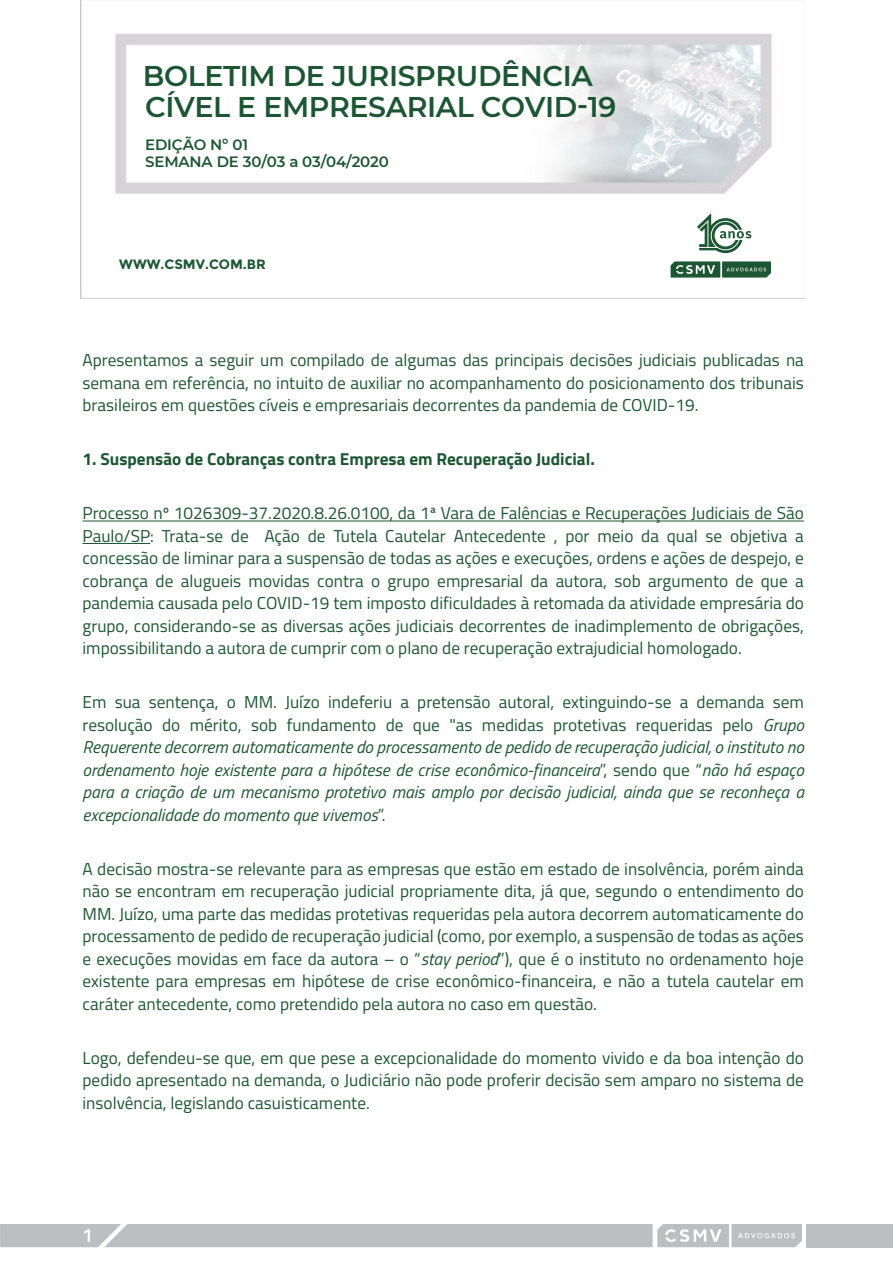
<style>
.page{position:relative;width:893px;height:1263px;background:#fff}
.page>*{position:absolute;margin:0;border:0;box-sizing:border-box;transform-origin:0 0}
.t1{font:600 28.5px/31.2px "Montserrat";letter-spacing:-.015em;color:#1d5632}
.t2{font:600 19.5px "Titillium Web";color:#fff}
.t3{font:17.25px/22.5px "Titillium Web";color:#1d5632;text-align:justify}
.t4{font:italic 17.25px/22.5px "Titillium Web";color:#1d5632;text-align:justify}
.t5{font:700 17.25px "Titillium Web";color:#1d5632}
.t6{font:600 15px/16.5px "Montserrat";letter-spacing:-.01em;color:#1d5632}
.t7{font:700 13.5px "Montserrat";color:#1d5632}
.s1{font-style:normal}
.s2{font-style:italic}
</style>
<div class="page">
<hr style="left:82px;top:521px;width:722px;height:1px;background:#1d5632">
<hr style="left:82px;top:543px;width:68px;height:1px;background:#1d5632">
<div style="left:806px;top:1224px;width:86px;height:23px;background:#bcbec1"></div>
<div style="left:0;top:1224px;width:802px;height:23px;background:#bcbec1"></div>
<img style="left:81px;top:0;width:691px;height:298px">
<svg style="left:697px;top:213px;width:54px;height:40px"></svg>
<svg style="left:670px;top:261px;width:101px;height:17px;background:#477558"></svg>
<h1 class="t1" style="left:143px;top:59px;width:475px">BOLETIM DE JURISPRUDÊNCIA<br>CÍVEL E EMPRESARIAL COVID-19</h1>
<p class="t6" style="left:145px;top:136px;width:245px">EDIÇÃO Nº 01<br>SEMANA DE 30/03 a 03/04/2020</p>
<p class="t7" style="left:119px;top:257px;width:148px">WWW.CSMV.COM.BR</p>
<p class="t3" style="left:82px;top:348px;width:723px">Apresentamos a seguir um compilado de algumas das principais decisões judiciais publicadas na semana em referência, no intuito de auxiliar no acompanhamento do posicionamento dos tribunais brasileiros em questões cíveis e empresariais decorrentes da pandemia de COVID-19.</p>
<p class="t5" style="left:82px;top:446px;width:513px">1. Suspensão de Cobranças contra Empresa em Recuperação Judicial.</p>
<p class="t3" style="left:82px;top:501px;width:723px">Processo nº 1026309-37.2020.8.26.0100, da 1ª Vara de Falências e Recuperações Judiciais de São Paulo/SP: Trata-se de Ação de Tutela Cautelar Antecedente , por meio da qual se objetiva a concessão de liminar para a suspensão de todas as ações e execuções, ordens e ações de despejo, e cobrança de alugueis movidas contra o grupo empresarial da autora, sob argumento de que a pandemia causada pelo COVID-19 tem imposto dificuldades à retomada da atividade empresária do grupo, considerando-se as diversas ações judiciais decorrentes de inadimplemento de obrigações, impossibilitando a autora de cumprir com o plano de recuperação extrajudicial homologado.</p>
<p class="t4" style="left:82px;top:690px;width:723px"><span class="s1">Em sua sentença, o MM. Juízo indeferiu a pretensão autoral, extinguindo-se a demanda sem resolução do mérito, sob fundamento de que "as medidas protetivas requeridas pelo</span> Grupo Requerente decorrem automaticamente do processamento de pedido de recuperação judicial, o instituto no ordenamento hoje existente para a hipótese de crise econômico-financeira<span class="s1">”, sendo que “</span>não há espaço para a criação de um mecanismo protetivo mais amplo por decisão judicial, ainda que se reconheça a excepcionalidade do momento que vivemos<span class="s1">”.</span></p>
<p class="t3" style="left:82px;top:857px;width:723px">A decisão mostra-se relevante para as empresas que estão em estado de insolvência, porém ainda não se encontram em recuperação judicial propriamente dita, já que, segundo o entendimento do MM. Juízo, uma parte das medidas protetivas requeridas pela autora decorrem automaticamente do processamento de pedido de recuperação judicial (como, por exemplo, a suspensão de todas as ações e execuções movidas em face da autora – o “<span class="s2">stay period</span>”), que é o instituto no ordenamento hoje existente para empresas em hipótese de crise econômico-financeira, e não a tutela cautelar em caráter antecedente, como pretendido pela autora no caso em questão.</p>
<p class="t3" style="left:82px;top:1046px;width:723px">Logo, defendeu-se que, em que pese a excepcionalidade do momento vivido e da boa intenção do pedido apresentado na demanda, o Judiciário não pode proferir decisão sem amparo no sistema de insolvência, legislando casuisticamente.</p>
<p class="t2" style="left:82px;top:1220px;width:12px">1</p>
</div>
